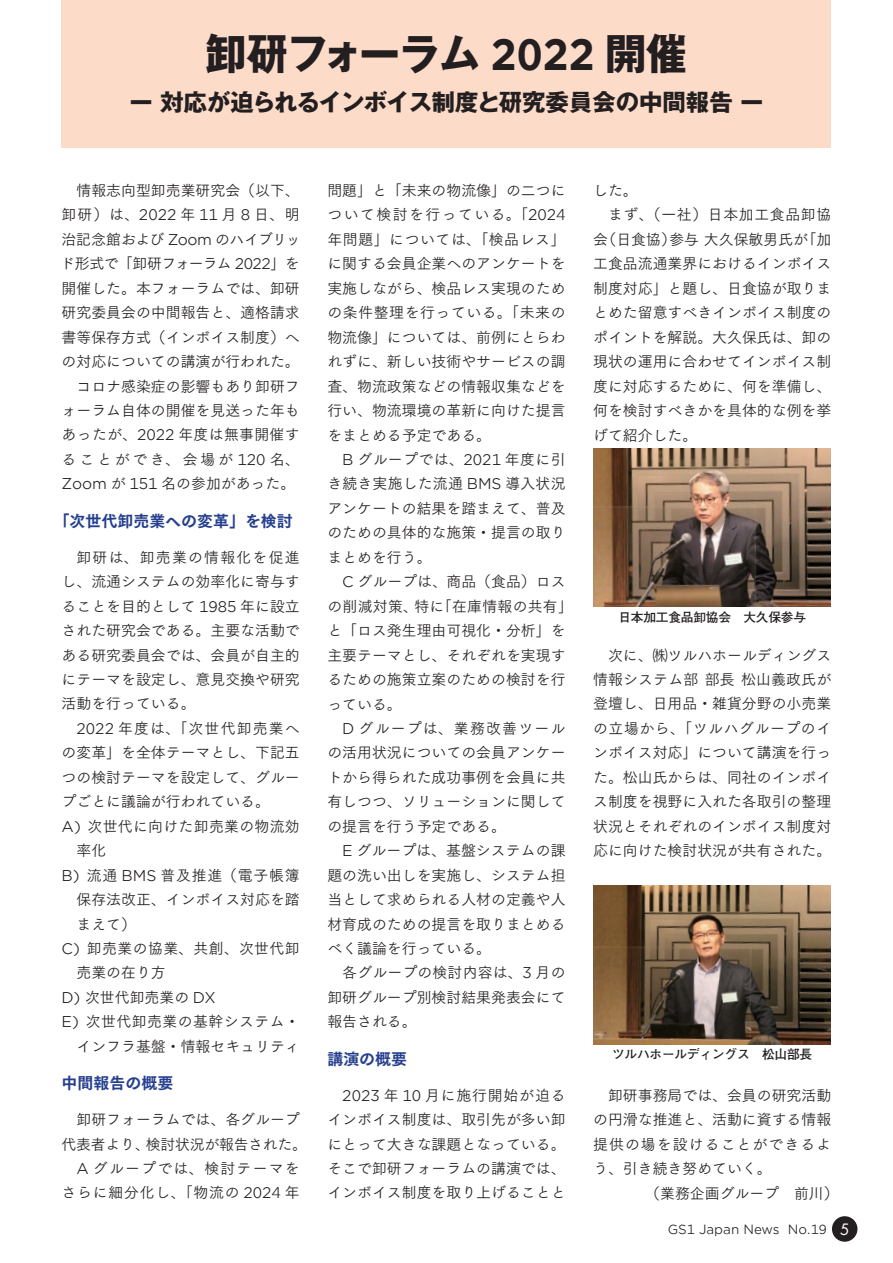
<style>
.page{position:relative;width:893px;height:1263px;background:#fff}
.page>*{position:absolute;margin:0;border:0;box-sizing:border-box;transform-origin:0 0}
.t1{font:700 42.45px "Gothic MB101 Pr 6 N";letter-spacing:-.03em;color:#231f20}
.t2{font:700 23.4px "Gothic MB101 Pr 6 N";color:#231f20}
.t3{font:15.9px "Tsuku Go Pro E";color:#253f8e}
.t4{font:14.85px/24.5px "Tsuku Go Pro R";color:#231f20;text-align:justify}
.t5{font:14.85px "Tsuku Go Pro R";letter-spacing:.03em;color:#231f20}
.t6{font:14.85px "Tsuku Go Pro R";letter-spacing:.08em;color:#231f20}
.t7{font:14.85px "Tsuku Go Pro R";letter-spacing:.02em;color:#231f20}
.t8{font:14.85px "Tsuku Go Pro R";letter-spacing:.055em;color:#231f20}
.t9{font:700 12.75px "Futo Go B101 Pr 6 N";letter-spacing:-.02em;color:#231f20}
.t10{font:12.75px "Gotham Office";color:#231f20}
.s1{font-family:"Gotham Office"}
.s2{font-family:"Futura";font-size:15.15px;color:#fff}
</style>
<div class="page">
<div style="left:62px;top:0;width:769px;height:148px;background:#fddbc9"></div>
<img style="left:593px;top:448px;width:238px;height:159px">
<img style="left:593px;top:885px;width:238px;height:159px">
<div style="left:832px;top:1216px;width:25px;height:26px;background:#231f20;border-radius:50%"></div>
<h1 class="t1" style="left:205px;top:18px;width:483px">卸研フォーラム <span class="s1">2022</span> 開催</h1>
<h2 class="t2" style="left:129px;top:83px;width:636px">ー対応が迫られるインボイス制度と研究委員会の中間報告ー</h2>
<p class="t4" style="left:60px;top:177px;width:242px">　情報志向型卸売業研究会（以下、卸研）は、<span class="s1">2022</span> 年 <span class="s1">11</span> 月 <span class="s1">8</span> 日、明治記念館および <span class="s1">Zoom</span> のハイブリッド形式で「卸研フォーラム <span class="s1">2022</span>」を開催した。本フォーラムでは、卸研研究委員会の中間報告と、適格請求書等保存方式（インボイス制度）への対応についての講演が行われた。　コロナ感染症の影響もあり卸研フォーラム自体の開催を見送った年もあったが、<span class="s1">2022</span> 年度は無事開催することができ、会場が <span class="s1">120</span>名、<span class="s1">Zoom</span> が <span class="s1">151</span> 名の参加があった。</p>
<p class="t3" style="left:54px;top:507px;width:241px">「次世代卸売業への変革」を検討</p>
<p class="t4" style="left:62px;top:543px;width:240px">　卸研は、卸売業の情報化を促進し、流通システムの効率化に寄与することを目的として <span class="s1">1985</span> 年に設立された研究会である。主要な活動である研究委員会では、会員が自主的にテーマを設定し、意見交換や研究活動を行っている。</p>
<p class="t6" style="left:77px;top:716px;width:225px"><span class="s1">2022</span> 年度は、「次世代卸売業へ</p>
<p class="t4" style="left:62px;top:739px;width:240px">の変革」を全体テーマとし、下記五</p>
<p class="t4" style="left:62px;top:763px;width:240px">つの検討テーマを設定して、グルー</p>
<p class="t4" style="left:62px;top:788px;width:210px">プごとに議論が行われている。</p>
<p class="t7" style="left:62px;top:814px;width:240px"><span class="s1">A)</span> 次世代に向けた卸売業の物流効</p>
<p class="t4" style="left:77px;top:837px;width:31px">率化</p>
<p class="t8" style="left:62px;top:863px;width:240px"><span class="s1">B)</span> 流通 <span class="s1">BMS</span> 普及推進（電子帳簿</p>
<p class="t4" style="left:77px;top:886px;width:225px">保存法改正、インボイス対応を踏</p>
<p class="t4" style="left:77px;top:910px;width:61px">まえて）</p>
<p class="t5" style="left:62px;top:936px;width:240px"><span class="s1">C)</span> 卸売業の協業、共創、次世代卸</p>
<p class="t4" style="left:77px;top:959px;width:91px">売業の在り方</p>
<p class="t4" style="left:62px;top:983px;width:156px"><span class="s1">D)</span> 次世代卸売業の <span class="s1">DX</span></p>
<p class="t5" style="left:62px;top:1009px;width:240px"><span class="s1">E)</span> 次世代卸売業の基幹システム・</p>
<p class="t4" style="left:77px;top:1032px;width:225px">インフラ基盤・情報セキュリティ</p>
<p class="t3" style="left:62px;top:1069px;width:113px">中間報告の概要</p>
<p class="t4" style="left:62px;top:1106px;width:247px;text-align:center">　卸研フォーラムでは、各グループ代表者より、検討状況が報告された。<br><span class="s1">A</span> グループでは、検討テーマを<br>さらに細分化し、「物流の <span class="s1">2024</span> 年</p>
<p class="t4" style="left:327px;top:177px;width:240px">問題」と「未来の物流像」の二つについて検討を行っている。「<span class="s1">2024</span>年問題」については、「検品レス」に関する会員企業へのアンケートを実施しながら、検品レス実現のための条件整理を行っている。「未来の物流像」については、前例にとらわれずに、新しい技術やサービスの調査、物流政策などの情報収集などを行い、物流環境の革新に向けた提言をまとめる予定である。</p>
<p class="t4" style="left:327px;top:445px;width:240px;text-indent:15px"><span class="s1">B</span> グループでは、<span class="s1">2021</span> 年度に引き続き実施した流通 <span class="s1">BMS</span> 導入状況アンケートの結果を踏まえて、普及のための具体的な施策・提言の取りまとめを行う。</p>
<p class="t4" style="left:327px;top:568px;width:247px;text-align:left;text-indent:15px"><span class="s1">C</span> グループは、商品（食品）ロスの削減対策、特に「在庫情報の共有」と「ロス発生理由可視化・分析」を主要テーマとし、それぞれを実現するための施策立案のための検討を行っている。</p>
<p class="t4" style="left:327px;top:714px;width:240px;text-indent:15px"><span class="s1">D</span> グループは、業務改善ツールの活用状況についての会員アンケートから得られた成功事例を会員に共有しつつ、ソリューションに関しての提言を行う予定である。</p>
<p class="t4" style="left:327px;top:837px;width:240px;text-align:left;text-indent:15px"><span class="s1">E</span> グループは、基盤システムの課題の洗い出しを実施し、システム担当として求められる人材の定義や人材育成のための提言を取りまとめるべく議論を行っている。<br>　各グループの検討内容は、<span class="s1">3</span> 月の卸研グループ別検討結果発表会にて報告される。</p>
<p class="t3" style="left:327px;top:1045px;width:81px">講演の概要</p>
<p class="t4" style="left:327px;top:1081px;width:240px;text-indent:15px"><span class="s1">2023</span> 年 <span class="s1">10</span> 月に施行開始が迫るインボイス制度は、取引先が多い卸にとって大きな課題となっている。そこで卸研フォーラムの講演では、インボイス制度を取り上げることと</p>
<p class="t4" style="left:593px;top:177px;width:240px;text-align:left">した。<br>　まず、（一社）日本加工食品卸協会（日食協）参与大久保敏男氏が「加工食品流通業界におけるインボイス制度対応」と題し、日食協が取りまとめた留意すべきインボイス制度のポイントを解説。大久保氏は、卸の現状の運用に合わせてインボイス制度に対応するために、何を準備し、何を検討すべきかを具体的な例を挙げて紹介した。</p>
<p class="t9" style="left:618px;top:607px;width:189px">日本加工食品卸協会　大久保参与</p>
<p class="t4" style="left:593px;top:641px;width:240px">　次に、㈱ツルハホールディングス情報システム部部長松山義政氏が登壇し、日用品・雑貨分野の小売業の立場から、「ツルハグループのインボイス対応」について講演を行った。松山氏からは、同社のインボイス制度を視野に入れた各取引の整理状況とそれぞれのインボイス制度対応に向けた検討状況が共有された。</p>
<p class="t9" style="left:612px;top:1044px;width:202px">ツルハホールディングス　松山部長</p>
<p class="t4" style="left:593px;top:1081px;width:240px">　卸研事務局では、会員の研究活動の円滑な推進と、活動に資する情報提供の場を設けることができるよう、引き続き努めていく。</p>
<p class="t4" style="left:645px;top:1179px;width:195px">（業務企画グループ　前川）</p>
<p class="t10" style="left:668px;top:1220px;width:183px">GS1 Japan News No.19 <span class="s2">5</span></p>
</div>
